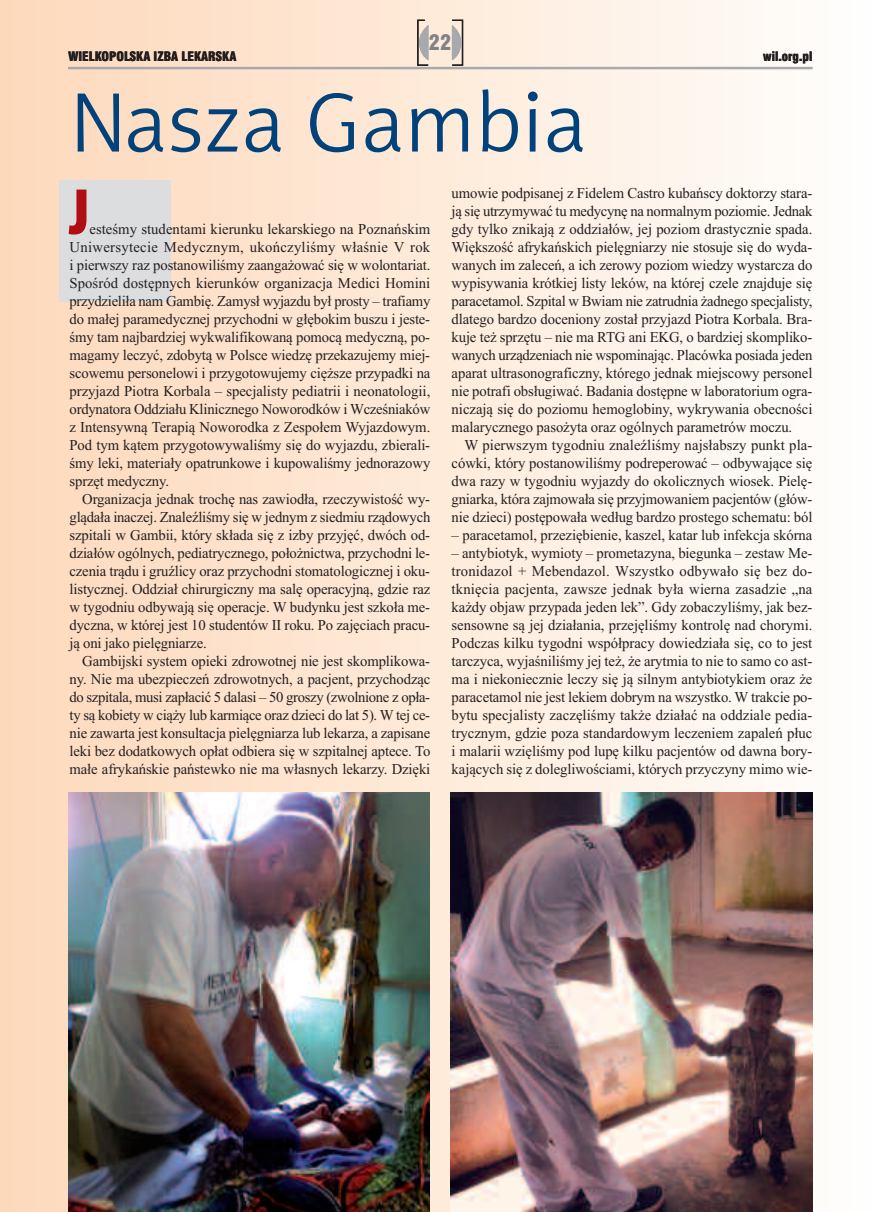
<style>
.page{position:relative;width:872px;height:1212px;background:#fff}
.page>*{position:absolute;margin:0;border:0;box-sizing:border-box;transform-origin:0 0}
.t1{font:85.5px "Naomi Sans EFNTT Light";color:#004279}
.t2{font:900 condensed 66px "Myriad Pro";color:#b00d15}
.t3{font:21px "Swis 721 Blk Cn EU";color:#808285}
.t4{font:15px/18px "Times New Roman";letter-spacing:-.005em;color:#231f20;text-align:justify}
.t5{font:12.75px "Swis 721 Blk Cn EU";color:#231f20}
</style>
<div class="page">
<div style="left:0;top:0;width:872px;height:1212px;background:linear-gradient(to right,#fdd8ba,#fefdfc)"></div>
<div style="left:451px;top:20px;width:12px;height:46px;border:1px solid #231f20"></div>
<svg style="left:452px;top:25px;width:9px;height:35px"></svg>
<svg style="left:416px;top:19px;width:13px;height:48px"></svg>
<hr style="left:68px;top:67px;width:744px;height:2px;background:#a8a9ad">
<div style="left:59px;top:180px;width:111px;height:122px;background:#dcdddf"></div>
<img style="left:68px;top:792px;width:361px;height:420px">
<img style="left:451px;top:792px;width:361px;height:420px">
<h3 class="t3" style="left:429px;top:30px;width:24px">22</h3>
<h1 class="t1" style="left:70px;top:74px;width:518px">Nasza Gambia</h1>
<h2 class="t2" style="left:70px;top:189px;width:22px">J</h2>
<p class="t5" style="left:68px;top:48px;width:170px">WIELKOPOLSKA IZBA LEKARSKA</p>
<p class="t5" style="left:763px;top:48px;width:51px">wil.org.pl</p>
<p class="t4" style="left:451px;top:184px;width:362px">umowie podpisanej z Fidelem Castro kubańscy doktorzy stara&shy;ją się utrzymywać tu medycynę na normalnym poziomie. Jednak gdy tylko znikają z oddziałów, jej poziom drastycznie spada.<br>Większość afrykańskich pielęgniarzy nie stosuje się do wyda&shy;wanych im zaleceń, a ich zerowy poziom wiedzy wystarcza do wypisywania krótkiej listy leków, na której czele znajduje się paracetamol. Szpital w Bwiam nie zatrudnia żadnego specjalisty, dlatego bardzo doceniony został przyjazd Piotra Korbala. Bra&shy;kuje też sprzętu – nie ma RTG ani EKG, o bardziej skompliko&shy;wanych urządzeniach nie wspominając. Placówka posiada jeden aparat ultrasonograficzny, którego jednak miejscowy personel nie potrafi obsługiwać. Badania dostępne w laboratorium ogra&shy;niczają się do poziomu hemoglobiny, wykrywania obecności malarycznego pasożyta oraz ogólnych parametrów moczu.</p>
<p class="t4" style="left:451px;top:436px;width:362px;text-indent:13px">W pierwszym tygodniu znaleźliśmy najsłabszy punkt pla&shy;cówki, który postanowiliśmy podreperować – odbywające się dwa razy w tygodniu wyjazdy do okolicznych wiosek. Pielę&shy;gniarka, która zajmowała się przyjmowaniem pacjentów (głów&shy;nie dzieci) postępowała według bardzo prostego schematu: ból</p>
<p class="t4" style="left:451px;top:526px;width:362px">– paracetamol, przeziębienie, kaszel, katar lub infekcja skórna</p>
<p class="t4" style="left:451px;top:544px;width:362px">– antybiotyk, wymioty – prometazyna, biegunka – zestaw Me&shy;tronidazol + Mebendazol. Wszystko odbywało się bez do&shy;tknięcia pacjenta, zawsze jednak była wierna zasadzie „na każdy objaw przypada jeden lek”. Gdy zobaczyliśmy, jak bez&shy;sensowne są jej działania, przejęliśmy kontrolę nad chorymi.<br>Podczas kilku tygodni współpracy dowiedziała się, co to jest tarczyca, wyjaśniliśmy jej też, że arytmia to nie to samo co ast&shy;ma i niekoniecznie leczy się ją silnym antybiotykiem oraz że paracetamol nie jest lekiem dobrym na wszystko. W trakcie po&shy;bytu specjalisty zaczęliśmy także działać na oddziale pedia&shy;trycznym, gdzie poza standardowym leczeniem zapaleń płuc i malarii wzięliśmy pod lupę kilku pacjentów od dawna bory&shy;kających się z dolegliwościami, których przyczyny mimo wie-</p>
<p class="t4" style="left:70px;top:220px;width:362px;text-indent:20px">esteśmy studentami kierunku lekarskiego na Poznańskim Uniwersytecie Medycznym, ukończyliśmy właśnie V rok i pierwszy raz postanowiliśmy zaangażować się w wolontariat.<br>Spośród dostępnych kierunków organizacja Medici Homini przydzieliła nam Gambię. Zamysł wyjazdu był prosty – trafiamy do małej paramedycznej przychodni w głębokim buszu i jeste&shy;śmy tam najbardziej wykwalifikowaną pomocą medyczną, po&shy;magamy leczyć, zdobytą w Polsce wiedzę przekazujemy miej&shy;scowemu personelowi i przygotowujemy cięższe przypadki na przyjazd Piotra Korbala – specjalisty pediatrii i neonatologii, ordynatora Oddziału Klinicznego Noworodków i Wcześniaków z Intensywną Terapią Noworodka z Zespołem Wyjazdowym.<br>Pod tym kątem przygotowywaliśmy się do wyjazdu, zbierali&shy;śmy leki, materiały opatrunkowe i kupowaliśmy jednorazowy sprzęt medyczny.</p>
<p class="t4" style="left:70px;top:490px;width:362px;text-indent:13px">Organizacja jednak trochę nas zawiodła, rzeczywistość wy&shy;glądała inaczej. Znaleźliśmy się w jednym z siedmiu rządowych szpitali w Gambii, który składa się z izby przyjęć, dwóch od&shy;działów ogólnych, pediatrycznego, położnictwa, przychodni le&shy;czenia trądu i gruźlicy oraz przychodni stomatologicznej i oku&shy;listycznej. Oddział chirurgiczny ma salę operacyjną, gdzie raz w tygodniu odbywają się operacje. W budynku jest szkoła me&shy;dyczna, w której jest 10 studentów II roku. Po zajęciach pracu&shy;ją oni jako pielęgniarze.</p>
<p class="t4" style="left:70px;top:652px;width:362px;text-indent:13px">Gambijski system opieki zdrowotnej nie jest skomplikowa&shy;ny. Nie ma ubezpieczeń zdrowotnych, a pacjent, przychodząc do szpitala, musi zapłacić 5 dalasi – 50 groszy (zwolnione z opła&shy;ty są kobiety w ciąży lub karmiące oraz dzieci do lat 5). W tej ce&shy;nie zawarta jest konsultacja pielęgniarza lub lekarza, a zapisane leki bez dodatkowych opłat odbiera się w szpitalnej aptece. To małe afrykańskie państewko nie ma własnych lekarzy. Dzięki</p>
</div>
